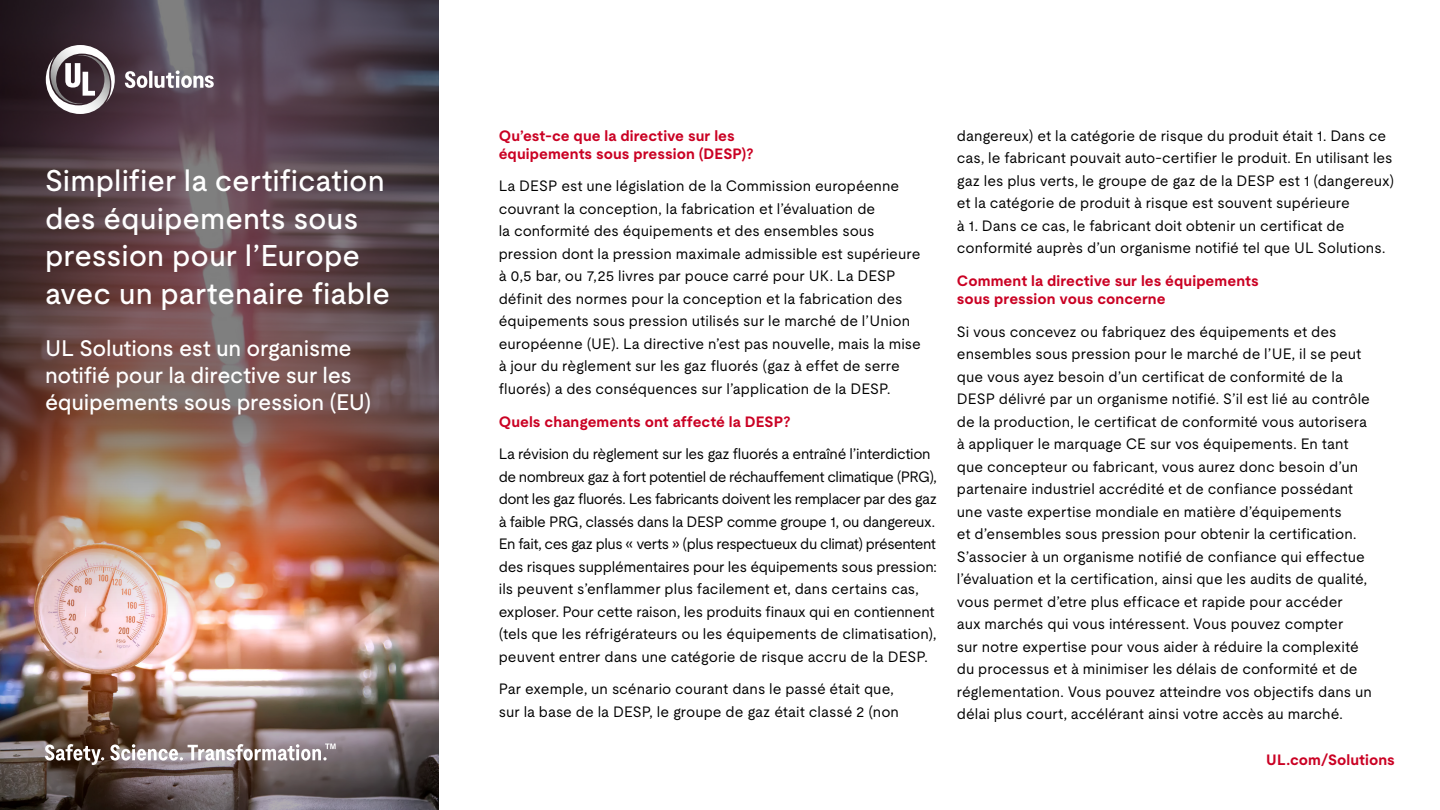
<style>
.page{position:relative;width:1440px;height:810px;background:#fff}
.page>*{position:absolute;margin:0;border:0;box-sizing:border-box;transform-origin:0 0}
.t1{font:500 30px/37.5px "UL Moderat";color:#fff}
.t2{font:500 22.5px/27px "UL Moderat";letter-spacing:-.015em;color:#fff}
.t3{font:15px/22.5px "UL Moderat";color:#000}
.t4{font:15px/22.5px "UL Moderat";letter-spacing:-.02em;color:#000}
.t5{font:700 15px/18px "UL Moderat";letter-spacing:.005em;color:#ca0123}
</style>
<div class="page">
<img style="left:0;top:0;width:439px;height:641px">
<img style="left:0;top:641px;width:439px;height:169px">
<svg style="left:45px;top:744px;width:291px;height:21px"></svg>
<svg style="left:46px;top:45px;width:168px;height:69px;background:#72656d"></svg>
<h1 class="t1" style="left:45px;top:162px;width:347px">Simplifier la certification des équipements sous pression pour l’Europe avec un partenaire fiable</h1>
<h2 class="t2" style="left:45px;top:335px;width:328px">UL Solutions est un organisme notifié pour la directive sur les équipements sous pression (EU)</h2>
<p class="t5" style="left:499px;top:126px;width:256px">Qu’est-ce que la directive sur les équipements sous pression (DESP)?</p>
<p class="t3" style="left:499px;top:174px;width:424px">La DESP est une législation de la Commission européenne couvrant la conception, la fabrication et l’évaluation de<br>la conformité des équipements et des ensembles sous pression dont la pression maximale admissible est supérieure à 0,5 bar, ou 7,25 livres par pouce carré pour UK. La DESP définit des normes pour la conception et la fabrication des équipements sous pression utilisés sur le marché de l’Union européenne (UE). La directive n’est pas nouvelle, mais la mise à jour du règlement sur les gaz fluorés (gaz à effet de serre fluorés) a des conséquences sur l’application de la DESP.</p>
<p class="t5" style="left:499px;top:412px;width:293px">Quels changements ont affecté la DESP?</p>
<p class="t4" style="left:499px;top:442px;width:440px">La révision du règlement sur les gaz fluorés a entraîné l’interdiction de nombreux gaz à fort potentiel de réchauffement climatique (PRG), dont les gaz fluorés. Les fabricants doivent les remplacer par des gaz à faible PRG, classés dans la DESP comme groupe 1, ou dangereux.<br>En fait, ces gaz plus « verts » (plus respectueux du climat) présentent des risques supplémentaires pour les équipements sous pression: ils peuvent s’enflammer plus facilement et, dans certains cas, exploser. Pour cette raison, les produits finaux qui en contiennent (tels que les réfrigérateurs ou les équipements de climatisation), peuvent entrer dans une catégorie de risque accru de la DESP.</p>
<p class="t3" style="left:499px;top:677px;width:402px">Par exemple, un scénario courant dans le passé était que, sur la base de la DESP, le groupe de gaz était classé 2 (non</p>
<p class="t3" style="left:957px;top:124px;width:439px">dangereux) et la catégorie de risque du produit était 1. Dans ce cas, le fabricant pouvait auto-certifier le produit. En utilisant les gaz les plus verts, le groupe de gaz de la DESP est 1 (dangereux) et la catégorie de produit à risque est souvent supérieure<br>à 1. Dans ce cas, le fabricant doit obtenir un certificat de conformité auprès d’un organisme notifié tel que UL Solutions.</p>
<p class="t5" style="left:957px;top:272px;width:303px">Comment la directive sur les équipements sous pression vous concerne</p>
<p class="t3" style="left:957px;top:320px;width:417px">Si vous concevez ou fabriquez des équipements et des ensembles sous pression pour le marché de l’UE, il se peut que vous ayez besoin d’un certificat de conformité de la DESP délivré par un organisme notifié. S’il est lié au contrôle de la production, le certificat de conformité vous autorisera à appliquer le marquage CE sur vos équipements. En tant que concepteur ou fabricant, vous aurez donc besoin d’un partenaire industriel accrédité et de confiance possédant une vaste expertise mondiale en matière d’équipements<br>et d’ensembles sous pression pour obtenir la certification.<br>S’associer à un organisme notifié de confiance qui effectue l’évaluation et la certification, ainsi que les audits de qualité, vous permet d’etre plus efficace et rapide pour accéder<br>aux marchés qui vous intéressent. Vous pouvez compter<br>sur notre expertise pour vous aider à réduire la complexité du processus et à minimiser les délais de conformité et de réglementation. Vous pouvez atteindre vos objectifs dans un délai plus court, accélérant ainsi votre accès au marché.</p>
<p class="t5" style="left:1266px;top:751px;width:130px">UL.com/Solutions</p>
</div>
